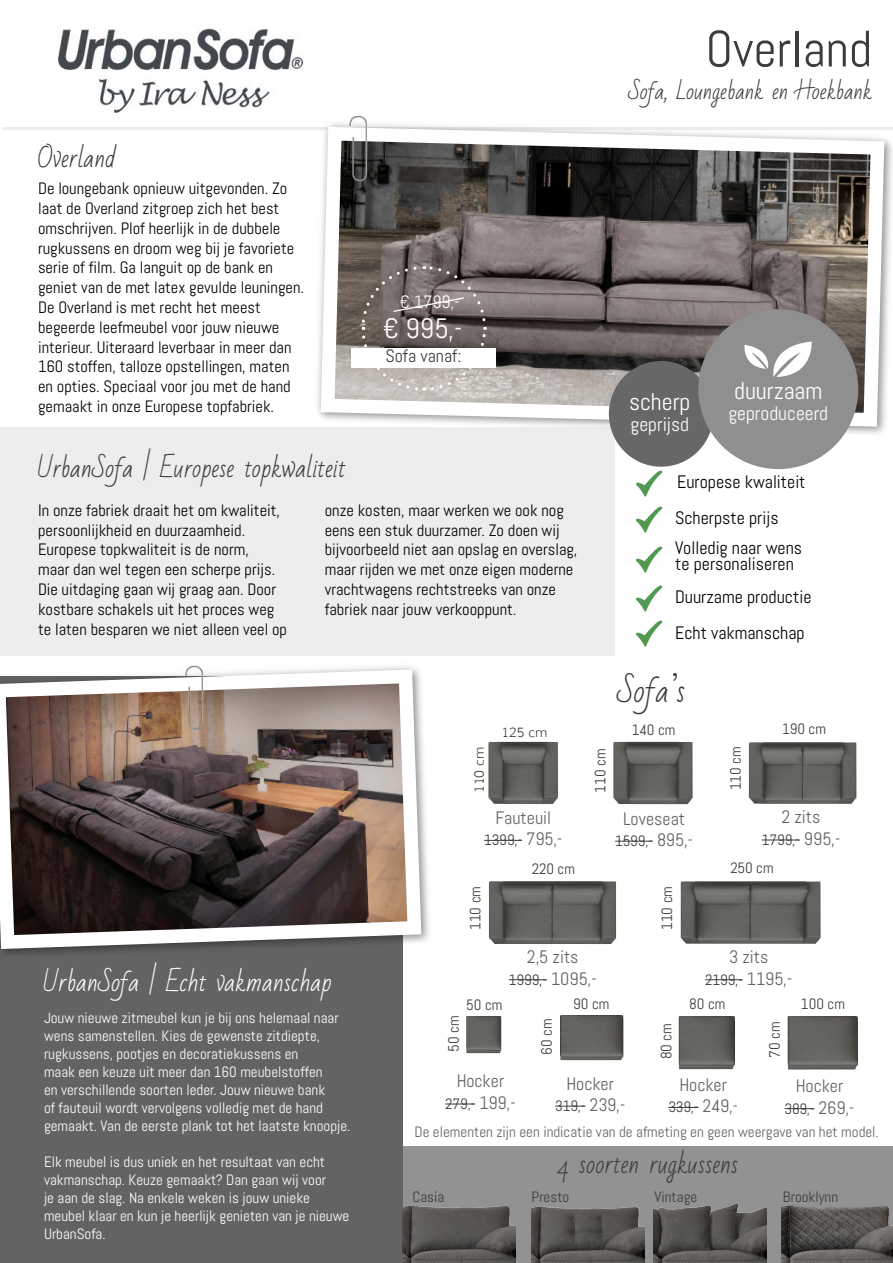
<style>
.page{position:relative;width:893px;height:1263px;background:#fff}
.page>*{position:absolute;margin:0;border:0;box-sizing:border-box;transform-origin:0 0}
.t1{font:51px "Abel";color:#3c3c3b}
.t2{font:30px "Bad Script";color:#3c3c3b}
.t3{font:28.05px "Abel";color:#fff}
.t4{font:24px "Bad Script";color:#3c3c3b}
.t5{font:24px "Bad Script";color:#fff}
.t6{font:24px "Abel";color:#fff}
.t7{font:21px "Bad Script";color:#3c3c3b}
.t8{font:19.5px "Abel";color:#fff}
.t9{font:18px/35.7px "Abel";color:#000}
.t10{font:18px "Abel";color:#646363}
.t11{font:18px "Abel";color:#3c3c3b}
.t12{font:17.85px "Abel";color:#fff}
.t13{font:16.5px/19.8px "Abel";color:#000}
.t14{font:15px/18px "Abel";color:#fff}
.t15{font:15px "Abel";color:#3c3c3b}
.t16{font:15px "Abel";color:#646363}
.t17{font:300 13.2px "Muli";color:#333}
.s1{font-size:18px;color:#646363}
</style>
<div class="page">
<div style="left:398px;top:1146px;width:495px;height:117px;background:#929292"></div>
<div style="left:0;top:427px;width:614px;height:228px;background:#ededed"></div>
<img style="left:58px;top:28px;width:245px;height:85px">
<hr style="left:2px;top:127px;width:891px;height:3px;background:#ededed">
<svg style="left:317px;top:123px;width:574px;height:311px"></svg>
<div style="left:351px;top:348px;width:144px;height:19px;background:#fff"></div>
<svg style="left:360px;top:265px;width:128px;height:127px"></svg>
<div style="left:609px;top:361px;width:104px;height:106px;background:#676767;border-radius:50%"></div>
<div style="left:698px;top:309px;width:160px;height:160px;background:#8f8f8f;border-radius:50%"></div>
<svg style="left:744px;top:342px;width:68px;height:35px"></svg>
<div style="left:0;top:676px;width:403px;height:587px;background:#646363"></div>
<svg style="left:0;top:666px;width:428px;height:289px"></svg>
<img style="left:178px;top:665px;width:32px;height:71px">
<img style="left:531px;top:1206px;width:113px;height:57px">
<img style="left:402px;top:1205px;width:113px;height:57px">
<img style="left:654px;top:1203px;width:113px;height:60px">
<img style="left:636px;top:470px;width:27px;height:27px">
<img style="left:636px;top:506px;width:27px;height:26px">
<img style="left:636px;top:546px;width:27px;height:26px">
<img style="left:342px;top:115px;width:32px;height:71px">
<img style="left:636px;top:586px;width:27px;height:26px">
<img style="left:636px;top:621px;width:27px;height:26px">
<img style="left:489px;top:881px;width:128px;height:63px">
<img style="left:748px;top:742px;width:109px;height:62px">
<img style="left:680px;top:881px;width:141px;height:63px">
<img style="left:613px;top:741px;width:80px;height:64px">
<img style="left:787px;top:1016px;width:71px;height:54px">
<img style="left:560px;top:1015px;width:64px;height:46px">
<img style="left:678px;top:1016px;width:57px;height:54px">
<img style="left:466px;top:1016px;width:36px;height:38px">
<hr style="left:615px;top:841px;width:38px;height:1px;background:#3c3c3b">
<hr style="left:762px;top:840px;width:38px;height:1px;background:#3c3c3b">
<hr style="left:509px;top:979px;width:38px;height:1px;background:#3c3c3b">
<hr style="left:705px;top:979px;width:38px;height:1px;background:#3c3c3b">
<hr style="left:784px;top:1108px;width:30px;height:1px;background:#3c3c3b">
<hr style="left:555px;top:1106px;width:30px;height:1px;background:#3c3c3b">
<hr style="left:668px;top:1107px;width:30px;height:1px;background:#3c3c3b">
<hr style="left:445px;top:1104px;width:30px;height:1px;background:#3c3c3b">
<img style="left:781px;top:1205px;width:112px;height:58px">
<img style="left:488px;top:741px;width:70px;height:63px">
<hr style="left:484px;top:840px;width:38px;height:1px;background:#3c3c3b">
<h3 class="t4" style="left:38px;top:145px;width:79px">Overland</h3>
<p class="t13" style="left:38px;top:179px;width:267px">De loungebank opnieuw uitgevonden. Zo laat de Overland zitgroep zich het best omschrijven. Plof heerlijk in de dubbele rugkussens en droom weg bij je favoriete serie of film. Ga languit op de bank en geniet van de met latex gevulde leuningen.<br>De Overland is met recht het meest begeerde leefmeubel voor jouw nieuwe interieur. Uiteraard leverbaar in meer dan 160 stoffen, talloze opstellingen, maten en opties. Speciaal voor jou met de hand gemaakt in onze Europese topfabriek.</p>
<h3 class="t4" style="left:37px;top:455px;width:310px">UrbanSofa | Europese topkwaliteit</h3>
<p class="t12" style="left:400px;top:290px;width:61px">€ 1799,-</p>
<h3 class="t3" style="left:383px;top:310px;width:80px">€ 995,-</h3>
<p class="t11" style="left:385px;top:345px;width:77px">Sofa vanaf:</p>
<p class="t13" style="left:38px;top:500px;width:251px">In onze fabriek draait het om kwaliteit, persoonlijkheid en duurzaamheid.<br>Europese topkwaliteit is de norm,<br>maar dan wel tegen een scherpe prijs.<br>Die uitdaging gaan wij graag aan. Door kostbare schakels uit het proces weg te laten besparen we niet alleen veel op</p>
<p class="t13" style="left:325px;top:500px;width:254px">onze kosten, maar werken we ook nog eens een stuk duurzamer. Zo doen wij bijvoorbeeld niet aan opslag en overslag, maar rijden we met onze eigen moderne vrachtwagens rechtstreeks van onze fabriek naar jouw verkooppunt.</p>
<p class="t17" style="left:471px;top:793px;width:47px;rotate:-90deg">110 cm</p>
<p class="t17" style="left:502px;top:724px;width:47px">125 cm</p>
<p class="t10" style="left:495px;top:806px;width:57px">Fauteuil</p>
<p class="t15" style="left:484px;top:831px;width:80px">1399,- <span class="s1">795,-</span></p>
<h1 class="t1" style="left:706px;top:17px;width:168px">Overland</h1>
<p class="t7" style="left:628px;top:80px;width:245px">Sofa, Loungebank en Hoekbank</p>
<h3 class="t6" style="left:629px;top:386px;width:63px">scherp</h3>
<p class="t8" style="left:630px;top:412px;width:60px">geprijsd</p>
<h3 class="t6" style="left:734px;top:376px;width:90px">duurzaam</h3>
<p class="t8" style="left:728px;top:401px;width:101px">geproduceerd</p>
<p class="t9" style="left:675px;top:464px;width:132px">Europese kwaliteit<br>Scherpste prijs</p>
<p class="t9" style="left:675px;top:539px;width:129px;line-height:16.5px">Volledig naar wens te personaliseren</p>
<p class="t9" style="left:675px;top:580px;width:138px;line-height:35.1px">Duurzame productie<br>Echt vakmanschap</p>
<h2 class="t2" style="left:617px;top:674px;width:70px">Sofa’s</h2>
<p class="t15" style="left:632px;top:720px;width:45px">140 cm</p>
<p class="t15" style="left:782px;top:719px;width:45px">190 cm</p>
<p class="t15" style="left:591px;top:792px;width:46px;rotate:-90deg">110 cm</p>
<p class="t15" style="left:726px;top:790px;width:46px;rotate:-90deg">110 cm</p>
<p class="t10" style="left:623px;top:807px;width:64px">Loveseat</p>
<p class="t15" style="left:615px;top:831px;width:79px">1599,- <span class="s1">895,-</span></p>
<p class="t10" style="left:781px;top:806px;width:40px">2 zits</p>
<p class="t15" style="left:762px;top:830px;width:80px">1799,- <span class="s1">995,-</span></p>
<p class="t15" style="left:532px;top:859px;width:45px">220 cm</p>
<p class="t15" style="left:730px;top:858px;width:45px">250 cm</p>
<h3 class="t5" style="left:43px;top:969px;width:290px">UrbanSofa | Echt vakmanschap</h3>
<p class="t14" style="left:44px;top:1008px;width:308px">Jouw nieuwe zitmeubel kun je bij ons helemaal naar wens samenstellen. Kies de gewenste zitdiepte, rugkussens, pootjes en decoratiekussens en<br>maak een keuze uit meer dan 160 meubelstoffen<br>en verschillende soorten leder. Jouw nieuwe bank<br>of fauteuil wordt vervolgens volledig met de hand gemaakt. Van de eerste plank tot het laatste knoopje.</p>
<p class="t14" style="left:44px;top:1152px;width:307px">Elk meubel is dus uniek en het resultaat van echt vakmanschap. Keuze gemaakt? Dan gaan wij voor<br>je aan de slag. Na enkele weken is jouw unieke meubel klaar en kun je heerlijk genieten van je nieuwe UrbanSofa.</p>
<p class="t15" style="left:466px;top:930px;width:46px;rotate:-90deg">110 cm</p>
<p class="t15" style="left:658px;top:930px;width:46px;rotate:-90deg">110 cm</p>
<p class="t10" style="left:527px;top:945px;width:53px">2,5 zits</p>
<p class="t15" style="left:509px;top:970px;width:89px">1999,- <span class="s1">1095,-</span></p>
<p class="t10" style="left:729px;top:945px;width:41px">3 zits</p>
<p class="t15" style="left:705px;top:970px;width:89px">2199,- <span class="s1">1195,-</span></p>
<p class="t15" style="left:444px;top:1051px;width:38px;rotate:-90deg">50 cm</p>
<p class="t15" style="left:466px;top:995px;width:38px">50 cm</p>
<p class="t15" style="left:573px;top:994px;width:38px">90 cm</p>
<p class="t15" style="left:689px;top:994px;width:38px">80 cm</p>
<p class="t15" style="left:801px;top:994px;width:46px">100 cm</p>
<p class="t15" style="left:537px;top:1054px;width:38px;rotate:-90deg">60 cm</p>
<p class="t15" style="left:657px;top:1059px;width:38px;rotate:-90deg">80 cm</p>
<p class="t15" style="left:765px;top:1058px;width:38px;rotate:-90deg">70 cm</p>
<p class="t10" style="left:457px;top:1070px;width:49px">Hocker</p>
<p class="t15" style="left:445px;top:1094px;width:72px">279,- <span class="s1">199,-</span></p>
<p class="t10" style="left:566px;top:1072px;width:49px">Hocker</p>
<p class="t15" style="left:555px;top:1096px;width:72px">319,- <span class="s1">239,-</span></p>
<p class="t10" style="left:679px;top:1073px;width:49px">Hocker</p>
<p class="t15" style="left:668px;top:1098px;width:71px">339,- <span class="s1">249,-</span></p>
<p class="t10" style="left:796px;top:1074px;width:49px">Hocker</p>
<p class="t15" style="left:784px;top:1099px;width:71px">389,- <span class="s1">269,-</span></p>
<p class="t16" style="left:415px;top:1122px;width:465px">De elementen zijn een indicatie van de afmeting en geen weergave van het model.</p>
<h3 class="t4" style="left:557px;top:1151px;width:183px">4 soorten rugkussens</h3>
<p class="t15" style="left:413px;top:1187px;width:33px">Casia</p>
<p class="t15" style="left:532px;top:1187px;width:39px">Presto</p>
<p class="t15" style="left:655px;top:1187px;width:44px">Vintage</p>
<p class="t15" style="left:783px;top:1187px;width:57px">Brooklynn</p>
</div>
